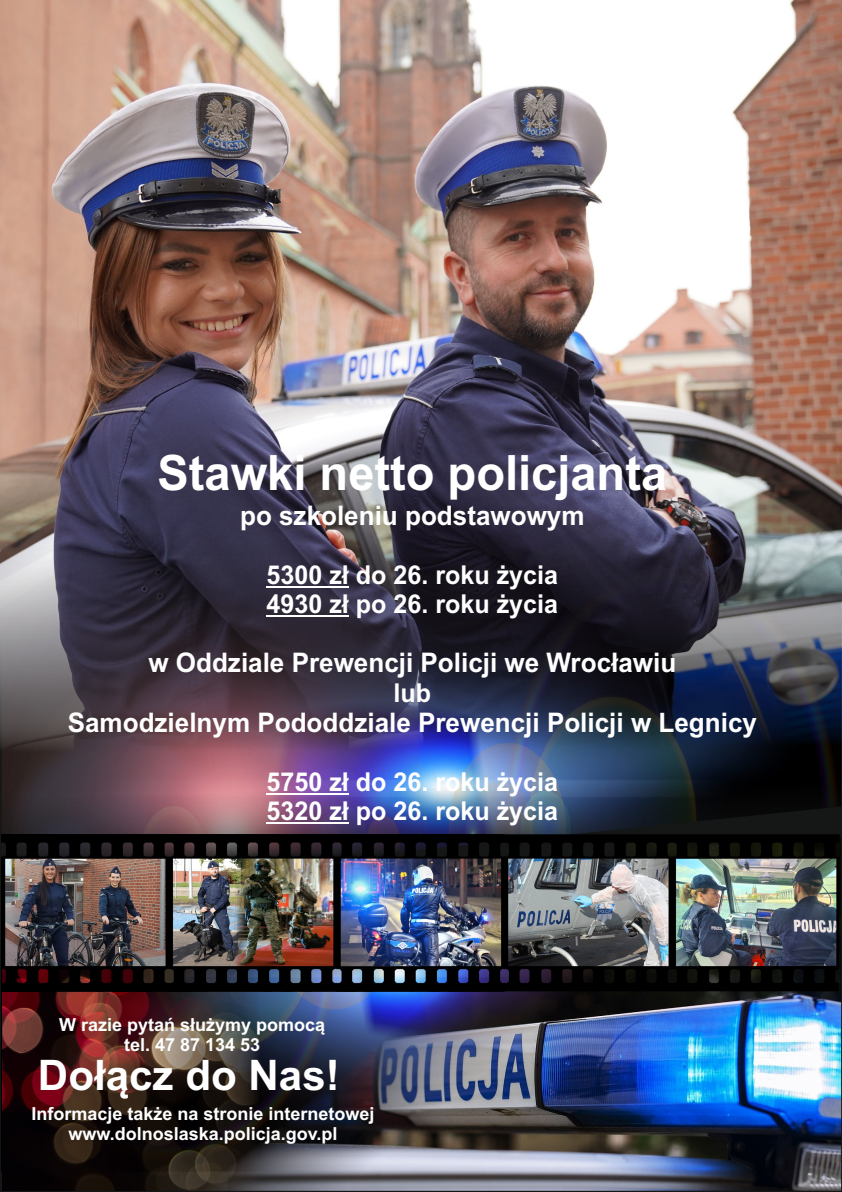
<style>
.page{position:relative;width:842px;height:1192px;background:#fff}
.page>*{position:absolute;margin:0;border:0;box-sizing:border-box;transform-origin:0 0}
.t1{font:700 48.75px "Arial";color:#fff;scale:.96 1}
.t2{font:700 42.1px "Arial";color:#fff}
.t3{font:700 27px "Arial";color:#fff;scale:.96 1}
.t4{font:700 26px/29.1px "Arial";color:#fff;scale:.96 1}
.t5{font:700 18px/20.1px "Arial";color:#fff;text-align:center}
</style>
<div class="page">
<img style="left:2px;top:797px;width:839px;height:40px">
<img style="left:0;top:0;width:842px;height:797px">
<hr style="left:267px;top:587px;width:82px;height:1px;background:#fff">
<hr style="left:267px;top:616px;width:82px;height:1px;background:#fff">
<hr style="left:267px;top:793px;width:82px;height:2px;background:#fff">
<hr style="left:267px;top:822px;width:82px;height:2px;background:#fff">
<img style="left:400px;top:837px;width:441px;height:354px">
<img style="left:2px;top:991px;width:398px;height:200px">
<img style="left:1px;top:834px;width:839px;height:157px">
<h1 class="t1" style="left:158px;top:455px;width:532px">Stawki netto policjanta</h1>
<p class="t3" style="left:240px;top:505px;width:360px">po szkoleniu podstawowym</p>
<p class="t4" style="left:267px;top:563px;width:305px">5300 zł do 26. roku życia<br>4930 zł po 26. roku życia</p>
<p class="t3" style="left:148px;top:653px;width:551px">w Oddziale Prewencji Policji we Wrocławiu</p>
<p class="t4" style="left:393px;top:680px;width:41px">lub</p>
<p class="t3" style="left:68px;top:712px;width:719px">Samodzielnym Pododdziale Prewencji Policji w Legnicy</p>
<p class="t4" style="left:267px;top:770px;width:305px">5750 zł do 26. roku życia<br>5320 zł po 26. roku życia</p>
<p class="t5" style="left:59px;top:1017px;width:268px">W razie pytań służymy pomocą tel. 47 87 134 53</p>
<h2 class="t2" style="left:38px;top:1060px;width:303px">Dołącz do Nas!</h2>
<p class="t5" style="left:31px;top:1105px;width:345px">Informacje także na stronie internetowej www.dolnoslaska.policja.gov.pl</p>
</div>
